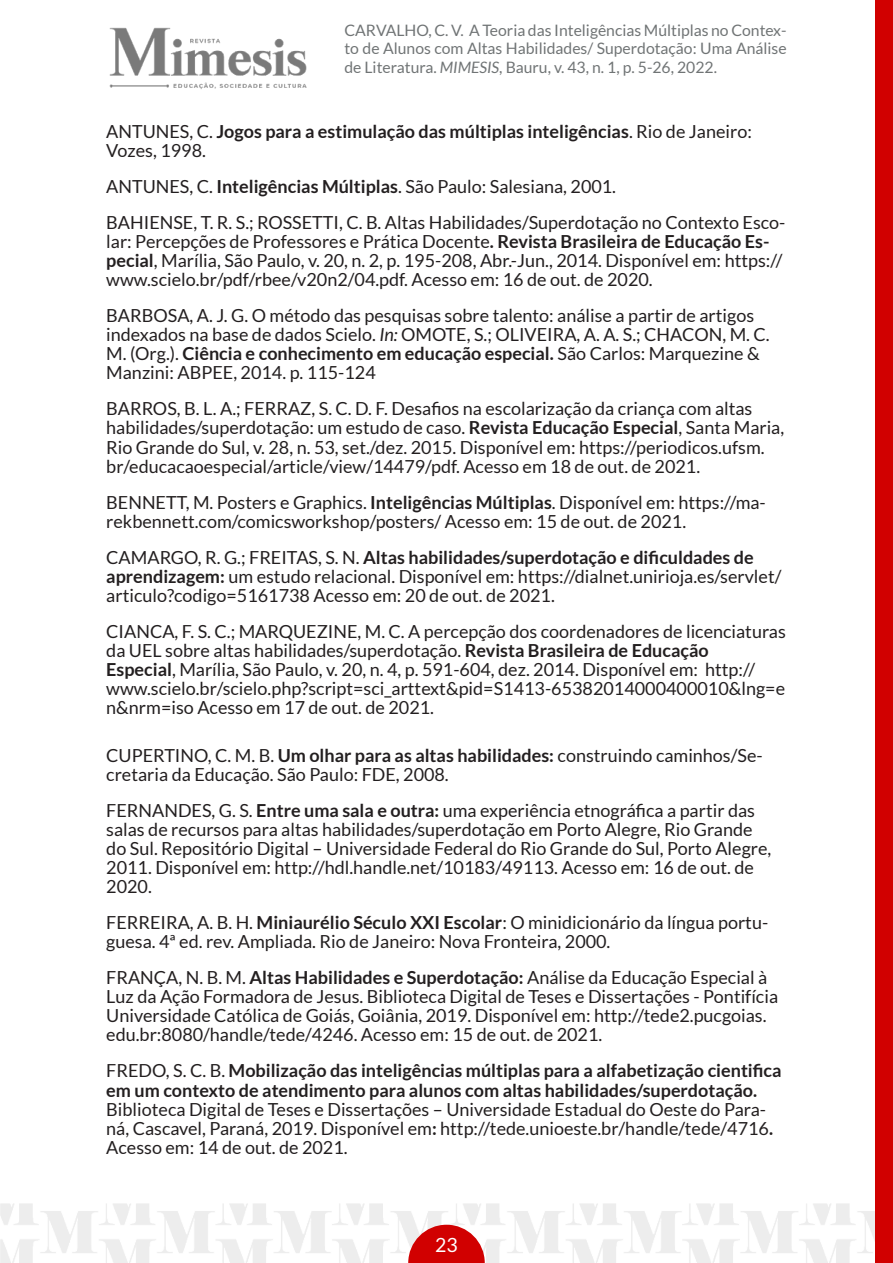
<style>
.page{position:relative;width:893px;height:1263px;background:#fff}
.page>*{position:absolute;margin:0;border:0;box-sizing:border-box;transform-origin:0 0}
.t1{font:19.5px "Lato";color:#fff}
.REFERÊNCIAS{font:18px/19px "Lato";color:#231f20}
.REFERÊNCIAS-2{font:700 18px/19px "Lato";color:#231f20}
.t2{font:15.75px/18.9px "Lato";color:#707475;text-align:justify}
.s1{font-style:italic}
.s2{font-weight:400}
.s3{font-weight:700}
</style>
<div class="page">
<img style="left:0;top:1203px;width:876px;height:60px">
<img style="left:109px;top:27px;width:198px;height:62px">
<div style="left:876px;top:0;width:17px;height:1263px;background:#d10000"></div>
<svg style="left:408px;top:1225px;width:77px;height:38px;background:#d93535"></svg>
<p class="t2" style="left:344px;top:20px;width:444px">CARVALHO, C. V. A Teoria das Inteligências Múltiplas no Contex&shy;to de Alunos com Altas Habilidades/ Superdotação: Uma Análise de Literatura. <span class="s1">MIMESIS</span>, Bauru, v. 43, n. 1, p. 5-26, 2022.</p>
<p class="REFERÊNCIAS-2" style="left:106px;top:121px;width:647px"><span class="s2">ANTUNES, C.</span> Jogos para a estimulação das múltiplas inteligências<span class="s2">. Rio de Janeiro:<br>Vozes, 1998.</span></p>
<p class="REFERÊNCIAS" style="left:106px;top:177px;width:511px">ANTUNES, C. <span class="s3">Inteligências Múltiplas</span>. São Paulo: Salesiana, 2001.</p>
<p class="REFERÊNCIAS" style="left:106px;top:213px;width:681px">BAHIENSE, T. R. S.; ROSSETTI, C. B. Altas Habilidades/Superdotação no Contexto Esco&shy;lar: Percepções de Professores e Prática Docente<span class="s3">. Revista Brasileira de Educação Es&shy;pecial</span>, Marília, São Paulo, v. 20, n. 2, p. 195-208, Abr.-Jun., 2014. Disponível em: https:// www.scielo.br/pdf/rbee/v20n2/04.pdf. Acesso em: 16 de out. de 2020.</p>
<p class="REFERÊNCIAS" style="left:106px;top:306px;width:665px">BARBOSA, A. J. G. O método das pesquisas sobre talento: análise a partir de artigos indexados na base de dados Scielo. <span class="s1">In:</span> OMOTE, S.; OLIVEIRA, A. A. S.; CHACON, M. C.<br>M. (Org.). <span class="s3">Ciência e conhecimento em educação especial.</span> São Carlos: Marquezine &amp; Manzini: ABPEE, 2014. p. 115-124</p>
<p class="REFERÊNCIAS" style="left:106px;top:399px;width:679px">BARROS, B. L. A.; FERRAZ, S. C. D. F. Desafios na escolarização da criança com altas habilidades/superdotação: um estudo de caso. <span class="s3">Revista Educação Especial</span>, Santa Maria, Rio Grande do Sul, v. 28, n. 53, set./dez. 2015. Disponível em: https://periodicos.ufsm. br/educacaoespecial/article/view/14479/pdf. Acesso em 18 de out. de 2021.</p>
<p class="REFERÊNCIAS" style="left:106px;top:492px;width:661px">BENNETT, M. Posters e Graphics. <span class="s3">Inteligências Múltiplas</span>. Disponível em: https://ma&shy;rekbennett.com/comicsworkshop/posters/ Acesso em: 15 de out. de 2021.</p>
<p class="REFERÊNCIAS" style="left:106px;top:548px;width:677px">CAMARGO, R. G.; FREITAS, S. N. <span class="s3">Altas habilidades/superdotação e dificuldades de aprendizagem:</span> um estudo relacional. Disponível em: https://dialnet.unirioja.es/servlet/ articulo?codigo=5161738 Acesso em: 20 de out. de 2021.</p>
<p class="REFERÊNCIAS" style="left:106px;top:622px;width:681px">CIANCA, F. S. C.; MARQUEZINE, M. C. A percepção dos coordenadores de licenciaturas da UEL sobre altas habilidades/superdotação. <span class="s3">Revista Brasileira de Educação<br>Especial</span>, Marília, São Paulo, v. 20, n. 4, p. 591-604, dez. 2014. Disponível em: http:// www.scielo.br/scielo.php?script=sci_arttext&amp;pid=S1413-65382014000400010&amp;lng=e n&amp;nrm=iso Acesso em 17 de out. de 2021.</p>
<p class="REFERÊNCIAS" style="left:106px;top:746px;width:658px">CUPERTINO, C. M. B. <span class="s3">Um olhar para as altas habilidades:</span> construindo caminhos/Se&shy;cretaria da Educação. São Paulo: FDE, 2008.</p>
<p class="REFERÊNCIAS" style="left:106px;top:801px;width:667px">FERNANDES, G. S. <span class="s3">Entre uma sala e outra:</span> uma experiência etnográfica a partir das salas de recursos para altas habilidades/superdotação em Porto Alegre, Rio Grande do Sul. Repositório Digital – Universidade Federal do Rio Grande do Sul, Porto Alegre, 2011. Disponível em: http://hdl.handle.net/10183/49113. Acesso em: 16 de out. de 2020.</p>
<p class="REFERÊNCIAS" style="left:106px;top:913px;width:663px">FERREIRA, A. B. H. <span class="s3">Miniaurélio Século XXI Escolar</span>: O minidicionário da língua portu&shy;guesa. 4ª ed. rev. Ampliada. Rio de Janeiro: Nova Fronteira, 2000.</p>
<p class="REFERÊNCIAS" style="left:106px;top:968px;width:673px">FRANÇA, N. B. M. <span class="s3">Altas Habilidades e Superdotação:</span> Análise da Educação Especial à Luz da Ação Formadora de Jesus. Biblioteca Digital de Teses e Dissertações - Pontifícia Universidade Católica de Goiás, Goiânia, 2019. Disponível em: http://tede2.pucgoias. edu.br:8080/handle/tede/4246. Acesso em: 15 de out. de 2021.</p>
<p class="REFERÊNCIAS" style="left:106px;top:1061px;width:677px">FREDO, S. C. B. <span class="s3">Mobilização das inteligências múltiplas para a alfabetização cientifica em um contexto de atendimento para alunos com altas habilidades/superdotação.<br></span>Biblioteca Digital de Teses e Dissertações – Universidade Estadual do Oeste do Para&shy;ná, Cascavel, Paraná, 2019. Disponível em<span class="s3">:</span> http://tede.unioeste.br/handle/tede/4716<span class="s3">.<br></span>Acesso em: 14 de out. de 2021.</p>
<p class="t1" style="left:435px;top:1234px;width:24px">23</p>
</div>
